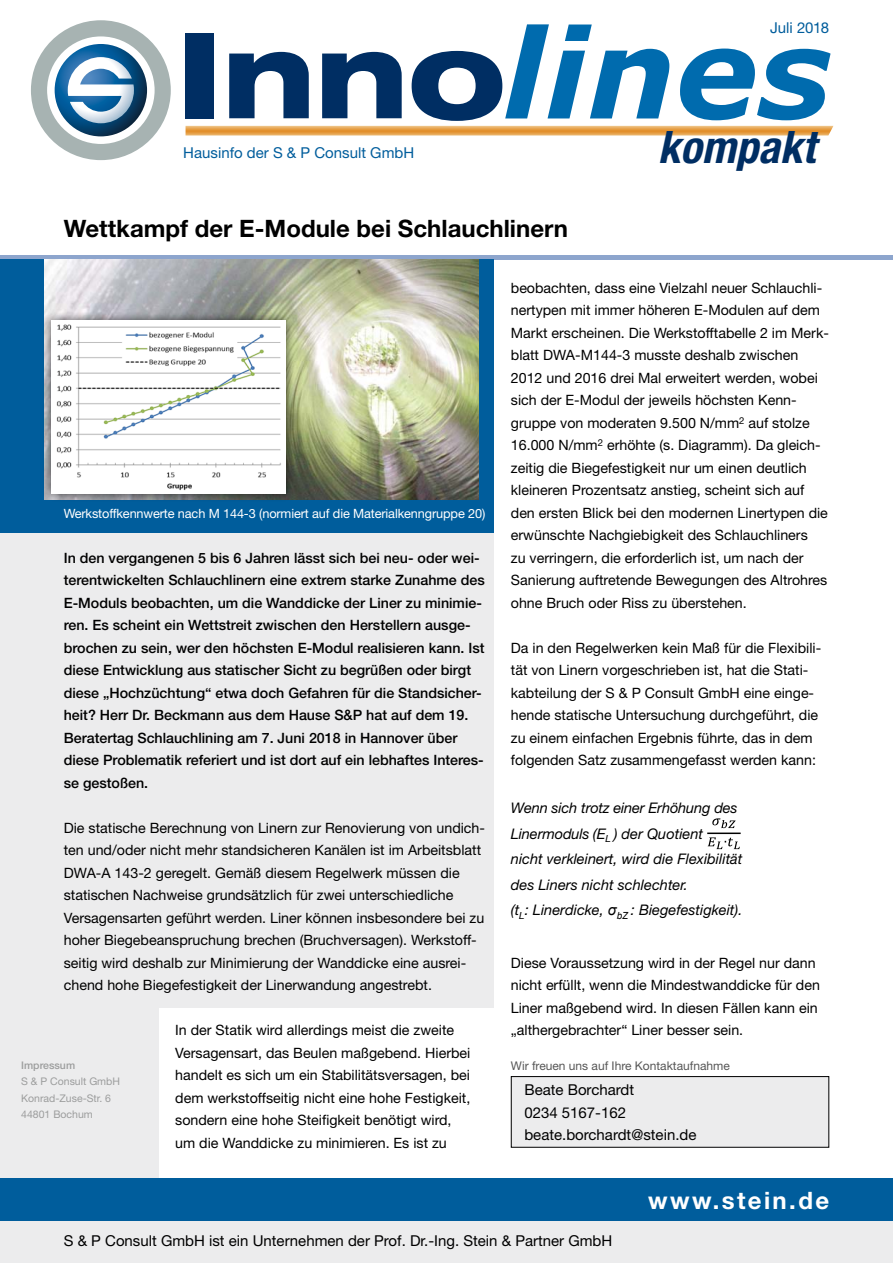
<style>
.page{position:relative;width:893px;height:1263px;background:#fff}
.page>*{position:absolute;margin:0;border:0;box-sizing:border-box;transform-origin:0 0}
.t1{font:italic 700 123.75px "Verdana";color:#006bae}
.t2{font:italic 700 condensed 44.85px "Helvetica Neue";color:#002e63}
.Überschrift_1{font:700 24px "Helvetica Neue";color:#000}
.URL_unten{font:700 24px "Helvetica Neue";letter-spacing:.1em;color:#fff}
.Kontakt{font:15px/22.5px "Helvetica Neue";color:#000}
.Kolumnentitel{font:15px "Helvetica Neue";color:#005d9c}
.t3{font:italic 14.7px/25.5px "Helvetica Neue";color:#000}
.Standard_weniger_Tre{font:14.25px/22.5px "Helvetica Neue";color:#000}
.Standard_Headline{font:500 14.25px/22.5px "Helvetica Neue";color:#000}
.Bildunterschrift_inv{font:12.75px "Helvetica Neue";letter-spacing:-.01em;color:#fff}
.Bildunterschrift{font:12px "Helvetica Neue";color:#565656}
.t4{font:10.5px/16.5px "Helvetica Neue";color:#9c9d9d}
.t5{font:500 10.5px "Helvetica Neue";color:#9c9d9d}
.s1{font-family:"Helvetica Neue";font-weight:800;font-style:normal;font-stretch:expanded;font-size:119.4px;color:#002e63}
.s2{font-family:"Arial"}
</style>
<div class="page">
<div style="left:0;top:259px;width:159px;height:919px;background:#ececed"></div>
<svg style="left:31px;top:20px;width:140px;height:140px"></svg>
<div style="left:0;top:1220px;width:893px;height:43px;background:#ececed"></div>
<div style="left:0;top:1178px;width:893px;height:42px;background:#005d9c"></div>
<svg style="left:186px;top:126px;width:647px;height:10px;background:#e7a857"></svg>
<hr style="left:0;top:255px;width:893px;height:4px;background:#8da5cd">
<svg style="left:712px;top:818px;width:24px;height:10px"></svg>
<svg style="left:708px;top:837px;width:32px;height:12px"></svg>
<hr style="left:707px;top:832px;width:34px;height:2px;background:#000">
<div style="left:0;top:259px;width:494px;height:274px;background:#005d9c"></div>
<div style="left:0;top:533px;width:494px;height:475px;background:#ececed"></div>
<div style="left:511px;top:1076px;width:318px;height:71px;background:#ececed"></div>
<div style="left:511px;top:1076px;width:318px;height:72px;border:1px solid #000"></div>
<img style="left:45px;top:259px;width:433px;height:241px">
<div style="left:42px;top:311px;width:253px;height:191px;background:#000;opacity:.67"></div>
<img style="left:51px;top:320px;width:235px;height:173px">
<p class="Kolumnentitel" style="left:770px;top:19px;width:61px">Juli 2018</p>
<h1 class="t1" style="left:176px;top:-14px;width:656px"><span class="s1">Inno</span>lines</h1>
<h2 class="t2" style="left:658px;top:120px;width:159px">kompakt</h2>
<p class="Kolumnentitel" style="left:183px;top:143px;width:232px">Hausinfo der S &amp; P Consult GmbH</p>
<p class="Überschrift_1" style="left:64px;top:214px;width:506px">Wettkampf der E-Module bei Schlauchlinern</p>
<p class="Bildunterschrift_inv" style="left:64px;top:505px;width:423px">Werkstoffkennwerte nach M 144-3 (normiert auf die Materialkenngruppe 20)</p>
<p class="Standard_Headline" style="left:64px;top:546px;width:423px">In den vergangenen 5 bis 6 Jahren lässt sich bei neu- oder wei&shy;terentwickelten Schlauchlinern eine extrem starke Zunahme des E-Moduls beobachten, um die Wanddicke der Liner zu minimie&shy;ren. Es scheint ein Wettstreit zwischen den Herstellern ausge&shy;brochen zu sein, wer den höchsten E-Modul realisieren kann. Ist diese Entwicklung aus statischer Sicht zu begrüßen oder birgt diese „Hochzüchtung“ etwa doch Gefahren für die Standsicher&shy;heit? Herr Dr. Beckmann aus dem Hause S&amp;P hat auf dem 19.<br>Beratertag Schlauchlining am 7. Juni 2018 in Hannover über diese Problematik referiert und ist dort auf ein lebhaftes Interes&shy;se gestoßen.</p>
<p class="Standard_weniger_Tre" style="left:64px;top:816px;width:423px">Die statische Berechnung von Linern zur Renovierung von undich&shy;ten und/oder nicht mehr standsicheren Kanälen ist im Arbeitsblatt DWA-A 143-2 geregelt. Gemäß diesem Regelwerk müssen die statischen Nachweise grundsätzlich für zwei unterschiedliche Versagensarten geführt werden. Liner können insbesondere bei zu hoher Biegebeanspruchung brechen (Bruchversagen). Werkstoff&shy;seitig wird deshalb zur Minimierung der Wanddicke eine ausrei&shy;chend hohe Biegefestigkeit der Linerwandung angestrebt.</p>
<p class="t5" style="left:21px;top:1059px;width:55px">Impressum</p>
<p class="t4" style="left:21px;top:1073px;width:100px">S &amp; P Consult GmbH<br>Konrad-Zuse-Str. 6<br>44801 Bochum</p>
<p class="Standard_weniger_Tre" style="left:175px;top:1018px;width:297px">In der Statik wird allerdings meist die zweite Versagensart, das Beulen maßgebend. Hierbei handelt es sich um ein Stabilitätsversagen, bei dem werkstoffseitig nicht eine hohe Festigkeit, sondern eine hohe Steifigkeit benötigt wird, um die Wanddicke zu minimieren. Es ist zu</p>
<p class="Standard_weniger_Tre" style="left:511px;top:276px;width:320px">beobachten, dass eine Vielzahl neuer Schlauchli&shy;nertypen mit immer höheren E-Modulen auf dem Markt erscheinen. Die Werkstofftabelle 2 im Merk&shy;blatt DWA-M144-3 musste deshalb zwischen 2012 und 2016 drei Mal erweitert werden, wobei sich der E-Modul der jeweils höchsten Kenn&shy;gruppe von moderaten 9.500 N/mm<sup>2</sup> auf stolze 16.000 N/mm<sup>2</sup> erhöhte (s. Diagramm). Da gleich&shy;zeitig die Biegefestigkeit nur um einen deutlich kleineren Prozentsatz anstieg, scheint sich auf den ersten Blick bei den modernen Linertypen die erwünschte Nachgiebigkeit des Schlauchliners<br>zu verringern, die erforderlich ist, um nach der Sanierung auftretende Bewegungen des Altrohres ohne Bruch oder Riss zu überstehen.</p>
<p class="Standard_weniger_Tre" style="left:511px;top:636px;width:312px">Da in den Regelwerken kein Maß für die Flexibili&shy;tät von Linern vorgeschrieben ist, hat die Stati&shy;kabteilung der S &amp; P Consult GmbH eine einge&shy;hende statische Untersuchung durchgeführt, die zu einem einfachen Ergebnis führte, das in dem folgenden Satz zusammengefasst werden kann:</p>
<p class="t3" style="left:511px;top:795px;width:233px">Wenn sich trotz einer Erhöhung des Linermoduls (E<sub>L</sub> ) der Quotient<br>nicht verkleinert, wird die Flexibilität des Liners nicht schlechter.<br>(t<sub>L</sub>: Linerdicke, <span class="s2">σ</span><sub>bZ</sub> : Biegefestigkeit).</p>
<p class="Standard_weniger_Tre" style="left:511px;top:951px;width:311px">Diese Voraussetzung wird in der Regel nur dann nicht erfüllt, wenn die Mindestwanddicke für den Liner maßgebend wird. In diesen Fällen kann ein „althergebrachter“ Liner besser sein.</p>
<p class="Bildunterschrift" style="left:511px;top:1058px;width:220px">Wir freuen uns auf Ihre Kontaktaufnahme</p>
<p class="Kontakt" style="left:524px;top:1078px;width:174px">Beate Borchardt<br>0234 5167-162 beate.borchardt@stein.de</p>
<p class="URL_unten" style="left:648px;top:1185px;width:183px">www.stein.de</p>
<p class="Kontakt" style="left:64px;top:1229px;width:550px">S &amp; P Consult GmbH ist ein Unternehmen der Prof. Dr.-Ing. Stein &amp; Partner GmbH</p>
</div>
